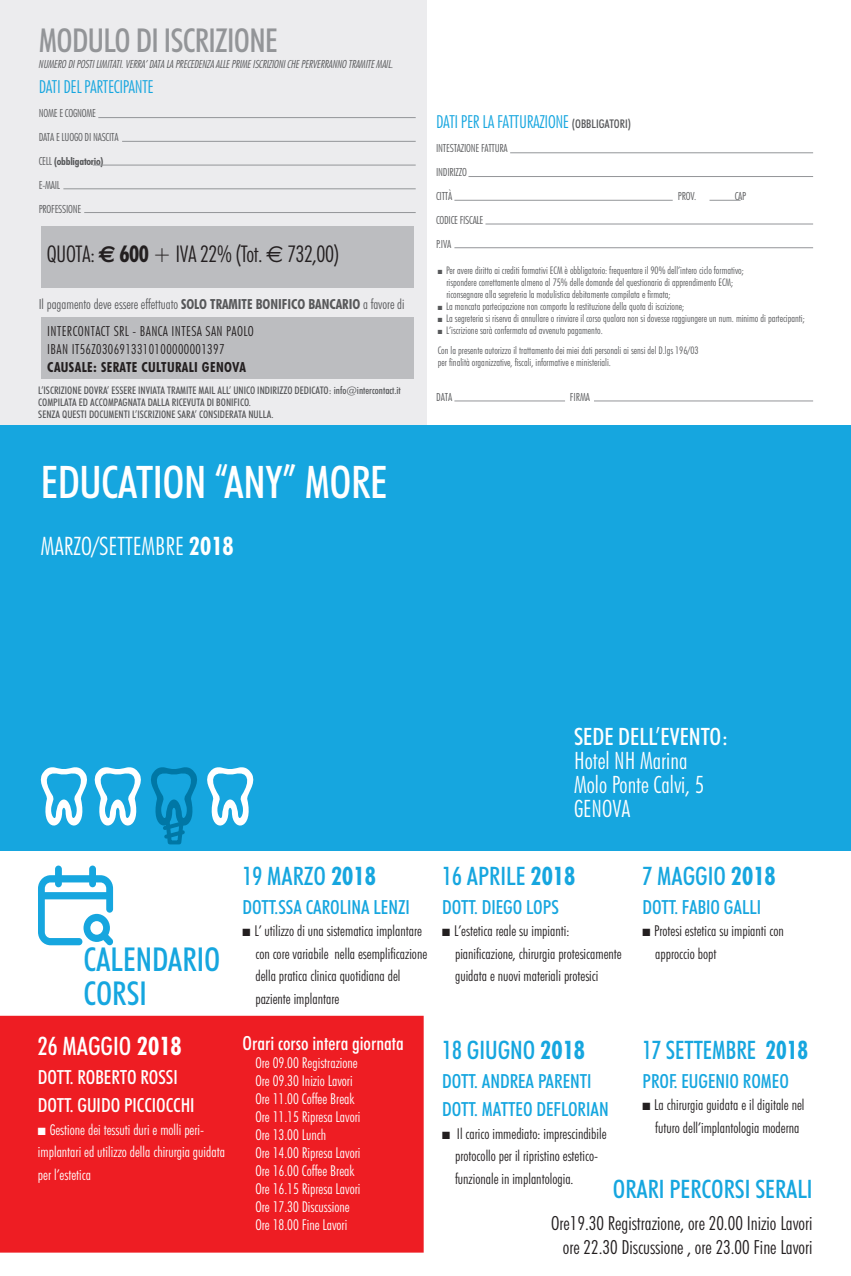
<style>
.page{position:relative;width:851px;height:1276px;background:#fff}
.page>*{position:absolute;margin:0;border:0;box-sizing:border-box;transform-origin:0 0}
.t1{font:500 condensed 45px "Futura BT";letter-spacing:-.01em;color:#fff}
.t2{font:500 condensed 33px "Futura BT";letter-spacing:-.02em;color:#939598}
.t3{font:500 condensed 33px "Futura BT";color:#16a6df}
.t4{font:500 condensed 25.5px "Futura BT";color:#16a6df}
.t5{font:300 condensed 25.5px "Futura BT";color:#fff}
.t6{font:500 condensed 25.5px "Futura BT";color:#16a6df;scale:.95 1}
.t7{font:500 condensed 25.5px "Futura BT";color:#fff}
.t8{font:300 condensed 24px "Futura BT";color:#fff}
.t9{font:500 condensed 24px "Futura BT";color:#fff}
.t10{font:300 condensed 23.1px "Futura BT";letter-spacing:-.02em;color:#231f20}
.t11{font:500 condensed 19.5px "Futura BT";color:#16a6df}
.t12{font:300 condensed 19.5px "Futura BT";color:#231f20}
.t13{font:500 condensed 19.5px "Futura BT";color:#fff}
.t14{font:300 condensed 18px "Futura BT";letter-spacing:-.02em;color:#16a6df}
.t15{font:300 condensed 15px/22.5px "Futura BT";color:#231f20}
.t16{font:300 condensed 15px/22.5px "Futura BT";color:#fff}
.t17{font:300 condensed 13.95px "Futura BT";color:#57585a}
.t18{font:300 condensed 13.95px "Futura BT";letter-spacing:.03em;color:#231f20}
.t19{font:700 condensed 13.95px "Futura BT";letter-spacing:.03em;color:#231f20}
.t20{font:300 condensed 11.25px "Futura BT";letter-spacing:-.02em;color:#57585a}
.t21{font:italic 300 condensed 11.25px "Futura BT";color:#57585a}
.t22{font:300 condensed 10.5px "Futura BT";color:#57585a}
.t23{font:500 condensed 10.5px "Futura BT";color:#57585a}
.t24{font:700 condensed 10.5px "Futura BT";letter-spacing:-.02em;color:#57585a}
.s1{font-weight:300;font-size:11.25px}
.s2{font-family:"Euro Sans";font-weight:700;font-stretch:normal}
.s3{font-weight:700}
.s4{font-family:"Euro Sans";font-weight:400;font-stretch:normal}
.s5{font-weight:500;font-size:12px;color:#57585a}
</style>
<div class="page">
<div style="left:0;top:0;width:426px;height:436px;background:#ececee"></div>
<div style="left:41px;top:226px;width:372px;height:62px;background:#bcbdc0"></div>
<div style="left:41px;top:317px;width:372px;height:62px;background:#bcbdc0"></div>
<hr style="left:98px;top:117px;width:317px;height:1px;background:#939598">
<hr style="left:510px;top:152px;width:303px;height:1px;background:#939598">
<hr style="left:122px;top:141px;width:293px;height:1px;background:#939598">
<hr style="left:468px;top:176px;width:345px;height:1px;background:#939598">
<hr style="left:709px;top:200px;width:31px;height:1px;background:#939598">
<hr style="left:93px;top:165px;width:322px;height:1px;background:#939598">
<hr style="left:454px;top:200px;width:218px;height:1px;background:#939598">
<hr style="left:63px;top:189px;width:352px;height:1px;background:#939598">
<hr style="left:485px;top:224px;width:328px;height:1px;background:#939598">
<hr style="left:84px;top:212px;width:331px;height:1px;background:#939598">
<hr style="left:454px;top:247px;width:359px;height:1px;background:#939598">
<hr style="left:454px;top:401px;width:111px;height:1px;background:#939598">
<hr style="left:594px;top:401px;width:219px;height:1px;background:#939598">
<div style="left:0;top:425px;width:850px;height:426px;background:#16a6df"></div>
<svg style="left:40px;top:767px;width:214px;height:78px"></svg>
<svg style="left:38px;top:865px;width:75px;height:80px"></svg>
<div style="left:0;top:1015px;width:423px;height:237px;background:#ee1d23"></div>
<p class="t2" style="left:39px;top:20px;width:240px">MODULO DI ISCRIZIONE</p>
<p class="t14" style="left:39px;top:75px;width:116px">DATI DEL PARTECIPANTE</p>
<p class="t21" style="left:38px;top:58px;width:358px">NUMERODIPOSTILIMITATI.VERRA’DATALAPRECEDENZAALLEPRIMEISCRIZIONICHEPERVERRANNOTRAMITEMAIL.</p>
<p class="t20" style="left:39px;top:106px;width:59px">NOME E COGNOME</p>
<p class="t20" style="left:39px;top:130px;width:81px">DATA E LUOGO DI NASCITA</p>
<p class="t24" style="left:39px;top:155px;width:66px"><span class="s1">CELL</span> (obbligatorio)</p>
<p class="t20" style="left:39px;top:178px;width:23px">E-MAIL</p>
<p class="t20" style="left:39px;top:202px;width:44px">PROFESSIONE</p>
<p class="t10" style="left:47px;top:240px;width:294px">QUOTA: <span class="s2">€</span> <span class="s3">600</span> + IVA 22% (Tot. <span class="s4">€</span> 732,00)</p>
<p class="t17" style="left:39px;top:295px;width:367px">Il pagamento deve essere effettuato <span class="s3">SOLO TRAMITE BONIFICO BANCARIO</span> a favore di</p>
<p class="t18" style="left:47px;top:322px;width:208px">INTERCONTACT SRL - BANCA INTESA SAN PAOLO</p>
<p class="t18" style="left:47px;top:340px;width:179px">IBAN IT56Z0306913310100000001397</p>
<p class="t19" style="left:47px;top:358px;width:200px">CAUSALE: SERATE CULTURALI GENOVA</p>
<p class="t23" style="left:38px;top:384px;width:364px">L’ISCRIZIONE DOVRA’ ESSERE INVIATA TRAMITE MAIL ALL’ UNICO INDIRIZZO DEDICATO: info@intercontact.it</p>
<p class="t23" style="left:38px;top:396px;width:214px">COMPILATA ED ACCOMPAGNATA DALLA RICEVUTA DI BONIFICO.</p>
<p class="t23" style="left:38px;top:408px;width:237px">SENZA QUESTI DOCUMENTI L’ISCRIZIONE SARA’ CONSIDERATA NULLA.</p>
<p class="t1" style="left:41px;top:455px;width:348px">EDUCATION “ANY” MORE</p>
<p class="t5" style="left:41px;top:530px;width:194px">MARZO/SETTEMBRE <span class="s3">2018</span></p>
<p class="t14" style="left:436px;top:110px;width:196px">DATI PER LA FATTURAZIONE <span class="s5">(OBBLIGATORI)</span></p>
<p class="t20" style="left:436px;top:141px;width:73px">INTESTAZIONE FATTURA</p>
<p class="t20" style="left:436px;top:165px;width:32px">INDIRIZZO</p>
<p class="t20" style="left:436px;top:189px;width:18px">CITTÀ</p>
<p class="t20" style="left:677px;top:189px;width:20px">PROV.</p>
<p class="t20" style="left:734px;top:189px;width:13px">CAP</p>
<p class="t20" style="left:436px;top:213px;width:49px">CODICE FISCALE</p>
<p class="t20" style="left:436px;top:237px;width:16px">P.IVA</p>
<p class="t22" style="left:438px;top:263px;width:307px">■ Per avere diritto ai crediti formativi ECM è obbligatorio: frequentare il 90% dell’intero ciclo formativo;</p>
<p class="t22" style="left:446px;top:275px;width:288px">rispondere correttamente almeno al 75% delle domande del questionario di apprendimento ECM;</p>
<p class="t22" style="left:446px;top:287px;width:226px">riconsegnare alla segreteria la modulistica debitamente compilata e firmata;</p>
<p class="t22" style="left:438px;top:299px;width:248px">■ La mancata partecipazione non comporta la restituzione della quota di iscrizione;</p>
<p class="t22" style="left:438px;top:311px;width:368px">■ La segreteria si riserva di annullare o rinviare il corso qualora non si dovesse raggiungere un num. minimo di partecipanti;</p>
<p class="t22" style="left:438px;top:323px;width:166px">■ L’iscrizione sarà confermata ad avvenuto pagamento.</p>
<p class="t22" style="left:438px;top:343px;width:262px">Con la presente autorizzo il trattamento dei miei dati personali ai sensi del D.lgs 196/03</p>
<p class="t22" style="left:438px;top:355px;width:175px">per finalità organizzative, fiscali, informative e ministeriali.</p>
<p class="t20" style="left:436px;top:390px;width:18px">DATA</p>
<p class="t20" style="left:569px;top:390px;width:22px">FIRMA</p>
<p class="t9" style="left:574px;top:721px;width:156px">SEDE DELL’EVENTO:</p>
<p class="t8" style="left:574px;top:745px;width:115px">Hotel NH Marina</p>
<p class="t8" style="left:574px;top:769px;width:131px">Molo Ponte Calvi, 5</p>
<p class="t8" style="left:574px;top:793px;width:58px">GENOVA</p>
<p class="t3" style="left:83px;top:938px;width:138px">CALENDARIO</p>
<p class="t3" style="left:83px;top:973px;width:65px">CORSI</p>
<p class="t7" style="left:38px;top:1030px;width:145px">26 MAGGIO <span class="s3">2018</span></p>
<p class="t13" style="left:38px;top:1064px;width:141px">DOTT. ROBERTO ROSSI</p>
<p class="t13" style="left:38px;top:1093px;width:158px">DOTT. GUIDO PICCIOCCHI</p>
<p class="t16" style="left:38px;top:1117px;width:188px">■ Gestione dei tessuti duri e molli peri&shy;implantari ed utilizzo della chirurgia guidata per l’estetica</p>
<p class="t4" style="left:242px;top:860px;width:135px">19 MARZO <span class="s3">2018</span></p>
<p class="t11" style="left:242px;top:894px;width:169px">DOTT.SSA CAROLINA LENZI</p>
<p class="t15" style="left:255px;top:919px;width:173px;text-indent:-13px">■ L’ utilizzo di una sistematica implantare con core variabile nella esemplificazione della pratica clinica quotidiana del paziente implantare</p>
<p class="t13" style="left:242px;top:1031px;width:162px">Orari corso intera giornata</p>
<p class="t16" style="left:255px;top:1051px;width:104px">Ore 09.00 Registrazione</p>
<p class="t16" style="left:255px;top:1069px;width:99px">Ore 09.30 Inizio Lavori</p>
<p class="t16" style="left:255px;top:1087px;width:100px">Ore 11.00 Coffee Break</p>
<p class="t16" style="left:255px;top:1105px;width:107px">Ore 11.15 Ripresa Lavori</p>
<p class="t16" style="left:255px;top:1123px;width:72px">Ore 13.00 Lunch</p>
<p class="t16" style="left:255px;top:1141px;width:107px">Ore 14.00 Ripresa Lavori</p>
<p class="t16" style="left:255px;top:1159px;width:100px">Ore 16.00 Coffee Break</p>
<p class="t16" style="left:255px;top:1177px;width:107px">Ore 16.15 Ripresa Lavori</p>
<p class="t16" style="left:255px;top:1195px;width:96px">Ore 17.30 Discussione</p>
<p class="t16" style="left:255px;top:1213px;width:93px">Ore 18.00 Fine Lavori</p>
<p class="t4" style="left:442px;top:860px;width:134px">16 APRILE <span class="s3">2018</span></p>
<p class="t11" style="left:442px;top:894px;width:118px">DOTT. DIEGO LOPS</p>
<p class="t15" style="left:455px;top:919px;width:168px;text-indent:-13px">■ L’estetica reale su impianti: pianificazione, chirurgia protesicamente guidata e nuovi materiali protesici</p>
<p class="t4" style="left:642px;top:860px;width:135px">7 MAGGIO <span class="s3">2018</span></p>
<p class="t11" style="left:642px;top:894px;width:120px">DOTT. FABIO GALLI</p>
<p class="t15" style="left:642px;top:919px;width:143px">■ Protesi estetica su impianti con</p>
<p class="t15" style="left:655px;top:942px;width:63px">approccio bopt</p>
<p class="t4" style="left:442px;top:1034px;width:144px">18 GIUGNO <span class="s3">2018</span></p>
<p class="t11" style="left:442px;top:1068px;width:151px">DOTT. ANDREA PARENTI</p>
<p class="t11" style="left:442px;top:1097px;width:168px">DOTT. MATTEO DEFLORIAN</p>
<p class="t15" style="left:455px;top:1122px;width:153px;text-indent:-13px">■ Il carico immediato: imprescindibile protocollo per il ripristino estetico&shy;funzionale in implantologia.</p>
<p class="t6" style="left:642px;top:1034px;width:176px">17 SETTEMBRE <span class="s3">2018</span></p>
<p class="t11" style="left:642px;top:1068px;width:148px">PROF. EUGENIO ROMEO</p>
<p class="t15" style="left:642px;top:1093px;width:163px;text-align:center">■ La chirurgia guidata e il digitale nel futuro dell’implantologia moderna</p>
<p class="t4" style="left:612px;top:1174px;width:201px">ORARI PERCORSI SERALI</p>
<p class="t12" style="left:551px;top:1211px;width:263px">Ore19.30 Registrazione, ore 20.00 Inizio Lavori</p>
<p class="t12" style="left:562px;top:1235px;width:251px">ore 22.30 Discussione , ore 23.00 Fine Lavori</p>
</div>
